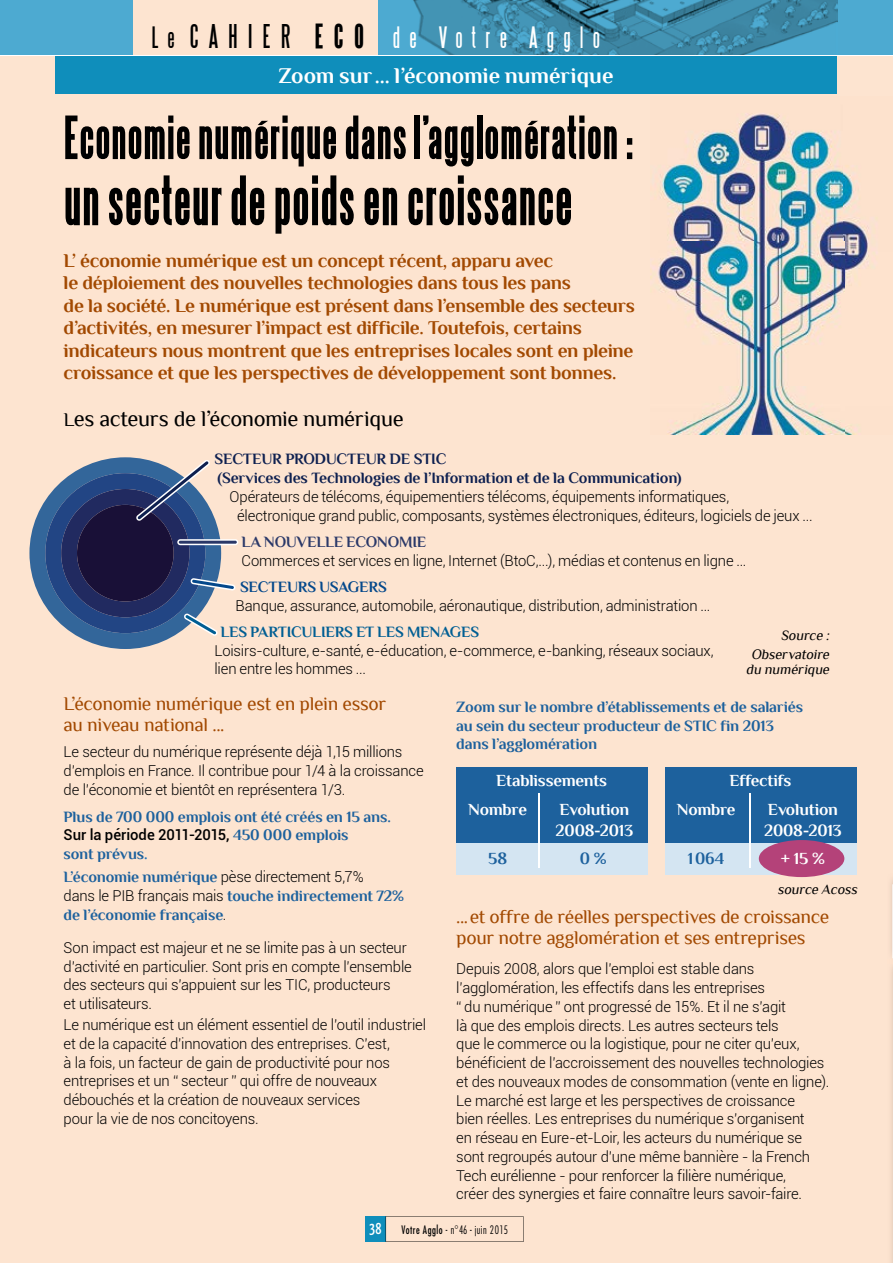
<style>
.page{position:relative;width:893px;height:1263px;background:#fde4d0}
.page>*{position:absolute;margin:0;border:0;box-sizing:border-box;transform-origin:0 0}
.t1{font:700 60px "Steelfish";letter-spacing:.005em;color:#000}
.t2{font:700 52.5px "Steelfish";letter-spacing:.005em;color:#000}
.t3{font:27px "Steelfish";letter-spacing:.35em;color:#fff}
.t4{font:22.5px "Philosopher";letter-spacing:-.015em;color:#000}
.t5{font:700 22.5px "Philosopher";color:#fff}
.t6{font:700 19.5px/22.5px "Philosopher";letter-spacing:-.015em;color:#a24901}
.t7{font:19.5px/21px "Philosopher";letter-spacing:-.02em;color:#a24901}
.t8{font:700 16.95px/29px "Philosopher";letter-spacing:-.01em;color:#fff}
.t9{font:700 16.95px "Philosopher";color:#1d619d}
.t10{font:700 15.75px/18.8px "Philosopher";letter-spacing:-.01em;color:#1d619d}
.t11{font:700 15.75px/18.8px "Philosopher";letter-spacing:-.01em;color:#0e2050}
.t12{font:700 15.75px "Philosopher";letter-spacing:-.015em;color:#005e93}
.t13{font:700 15.75px "Philosopher";letter-spacing:-.015em;color:#2a3868}
.t14{font:700 15.75px "Philosopher";letter-spacing:-.015em;color:#04488b}
.t15{font:300 15px/18.8px "Roboto";letter-spacing:-.01em;color:#000}
.t16{font:500 15px "Roboto";letter-spacing:-.005em;color:#000}
.t17{font:italic 14.25px/19.2px "Philosopher";color:#000;text-align:right}
.t18{font:300 condensed 11.4px "Futura";letter-spacing:.05em;color:#000;scale:.9 1}
.s1{color:#000}
.s2{font-size:30px;color:#000}
.s3{font-weight:700;font-size:30px;color:#000}
.s4{font-size:19.5px}
.s5{font-family:"Philosopher";font-weight:700;font-size:15.75px;color:#1d619d}
.s6{color:#1d71b8}
.s7{font-family:"Roboto";font-weight:300;font-size:15px;color:#000}
.s8{font-family:"Qlassik";font-weight:700;font-stretch:normal;font-size:17.1px;color:#fff}
.s9{font-weight:400}
</style>
<div class="page">
<div style="left:378px;top:0;width:515px;height:56px;background:#4daad1"></div>
<div style="left:0;top:0;width:133px;height:56px;background:#4daad1"></div>
<div style="left:56px;top:56px;width:781px;height:38px;background:#0f8ebb"></div>
<img style="left:413px;top:0;width:424px;height:55px">
<hr style="left:0;top:55px;width:893px;height:1px;background:#fff">
<div style="left:366px;top:1216px;width:20px;height:26px;background:#0f8ebb"></div>
<svg style="left:386px;top:1216px;width:138px;height:26px"></svg>
<hr style="left:892px;top:885px;width:1px;height:73px;background:#fff">
<div style="left:177px;top:539px;width:61px;height:6px;background:#fff;border-radius:3px"></div>
<hr style="left:179px;top:541px;width:58px;height:3px;background:#2a3868;border-radius:2px">
<svg style="left:29px;top:457px;width:207px;height:192px"></svg>
<img style="left:651px;top:113px;width:218px;height:322px">
<div style="left:456px;top:767px;width:192px;height:76px;background:#1d619d"></div>
<div style="left:456px;top:843px;width:192px;height:32px;background:#d4e5f2"></div>
<div style="left:665px;top:767px;width:192px;height:76px;background:#1d619d"></div>
<div style="left:665px;top:843px;width:192px;height:32px;background:#d4e5f2"></div>
<div style="left:759px;top:840px;width:85px;height:37px;background:#b44279;border-radius:50%"></div>
<hr style="left:749px;top:793px;width:1px;height:74px;background:#fff">
<hr style="left:539px;top:793px;width:1px;height:74px;background:#fff">
<h3 class="t3" style="left:152px;top:23px;width:450px"><span class="s1">Le</span> <span class="s2">CAHIER</span> <span class="s3">ECO</span> de Votre Agglo</h3>
<h3 class="t5" style="left:278px;top:64px;width:337px">Zoom sur ... l’économie numérique</h3>
<h2 class="t2" style="left:64px;top:108px;width:571px">Economie numérique dans l’agglomération :</h2>
<h1 class="t1" style="left:64px;top:167px;width:511px">un secteur de poids en croissance</h1>
<p class="t6" style="left:64px;top:249px;width:573px">L’ économie numérique est un concept récent, apparu avec<br>le déploiement des nouvelles technologies dans tous les pans<br>de la société. Le numérique est présent dans l’ensemble des secteurs d’activités, en mesurer l’impact est difficile. Toutefois, certains indicateurs nous montrent que les entreprises locales sont en pleine croissance et que les perspectives de développement sont bonnes.</p>
<h3 class="t4" style="left:64px;top:406px;width:342px"><span class="s4">L</span>es acteurs de l’économie numérique</h3>
<p class="t11" style="left:215px;top:450px;width:469px">SECTEUR PRODUCTEUR DE STIC<br>(Services des Technologies de l’Information et de la Communication)</p>
<p class="t15" style="left:237px;top:487px;width:577px;text-indent:-7px">Opérateurs de télécoms, équipementiers télécoms, équipements informatiques,<br>électronique grand public, composants, systèmes électroniques, éditeurs, logiciels de jeux ...</p>
<p class="t13" style="left:242px;top:533px;width:186px">LA NOUVELLE ECONOMIE</p>
<p class="t15" style="left:242px;top:550px;width:506px">Commerces et services en ligne, Internet (BtoC,...), médias et contenus en ligne ...</p>
<p class="t14" style="left:240px;top:578px;width:148px">SECTEURS USAGERS</p>
<p class="t15" style="left:236px;top:595px;width:476px">Banque, assurance, automobile, aéronautique, distribution, administration ...</p>
<p class="t12" style="left:221px;top:623px;width:260px">LES PARTICULIERS ET LES MENAGES</p>
<p class="t15" style="left:215px;top:640px;width:501px">Loisirs-culture, e-santé, e-éducation, e-commerce, e-banking, réseaux sociaux, lien entre les hommes ...</p>
<p class="t17" style="left:751px;top:626px;width:82px">Source :<br>Observatoire</p>
<p class="t17" style="left:746px;top:660px;width:87px">du numérique</p>
<h3 class="t7" style="left:64px;top:693px;width:324px">L’économie numérique est en plein essor au niveau national ...</h3>
<p class="t15" style="left:64px;top:742px;width:362px">Le secteur du numérique représente déjà 1,15 millions d’emplois en France. Il contribue pour 1/4 à la croissance de l’économie et bientôt en représentera 1/3.</p>
<p class="t10" style="left:64px;top:807px;width:329px">Plus de 700 000 emplois ont été créés en 15 ans.</p>
<p class="t16" style="left:64px;top:824px;width:287px">Sur la période 2011-2015, <span class="s5">450 000 emplois</span></p>
<p class="t10" style="left:64px;top:842px;width:302px;line-height:23px">sont prévus<span class="s6">.<br></span>L’économie numérique <span class="s7">pèse directement 5,7%</span></p>
<p class="t10" style="left:64px;top:886px;width:342px"><span class="s7">dans le PIB français mais</span> touche indirectement 72% de l’économie française<span class="s7">.</span></p>
<p class="t15" style="left:64px;top:938px;width:350px">Son impact est majeur et ne se limite pas à un secteur d’activité en particulier. Sont pris en compte l’ensemble des secteurs qui s’appuient sur les TIC, producteurs<br>et utilisateurs.</p>
<p class="t15" style="left:64px;top:1015px;width:364px">Le numérique est un élément essentiel de l’outil industriel et de la capacité d’innovation des entreprises. C’est,<br>à la fois, un facteur de gain de productivité pour nos entreprises et un “ secteur ” qui offre de nouveaux débouchés et la création de nouveaux services<br>pour la vie de nos concitoyens.</p>
<p class="t10" style="left:456px;top:697px;width:348px">Zoom sur le nombre d’établissements et de salariés au sein du secteur producteur de STIC fin 2013 dans l’agglomération</p>
<p class="t8" style="left:468px;top:766px;width:140px;text-indent:28px">Etablissements<br>Nombre</p>
<p class="t9" style="left:488px;top:849px;width:20px">58</p>
<p class="t8" style="left:556px;top:799px;width:79px;line-height:20.7px">Evolution<br>2008-2013</p>
<p class="t9" style="left:580px;top:849px;width:28px">0 %</p>
<p class="t8" style="left:677px;top:766px;width:116px;text-indent:53px">Effectifs<br>Nombre</p>
<p class="t9" style="left:688px;top:849px;width:38px">1 064</p>
<p class="t8" style="left:764px;top:799px;width:79px;line-height:20.7px">Evolution<br>2008-2013</p>
<p class="t8" style="left:781px;top:844px;width:45px">+ 15 %</p>
<p class="t17" style="left:778px;top:880px;width:84px">source Acoss</p>
<h3 class="t7" style="left:456px;top:906px;width:374px">... et offre de réelles perspectives de croissance pour notre agglomération et ses entreprises</h3>
<p class="t15" style="left:456px;top:959px;width:374px">Depuis 2008, alors que l’emploi est stable dans l’agglomération, les effectifs dans les entreprises<br>“ du numérique ” ont progressé de 15%. Et il ne s’agit<br>là que des emplois directs. Les autres secteurs tels<br>que le commerce ou la logistique, pour ne citer qu’eux, bénéficient de l’accroissement des nouvelles technologies et des nouveaux modes de consommation (vente en ligne).<br>Le marché est large et les perspectives de croissance<br>bien réelles. Les entreprises du numérique s’organisent<br>en réseau en Eure-et-Loir, les acteurs du numérique se sont regroupés autour d’une même bannière - la French Tech eurélienne - pour renforcer la filière numérique,<br>créer des synergies et faire connaître leurs savoir-faire.</p>
<p class="t18" style="left:369px;top:1222px;width:156px"><span class="s8">38</span> <span class="s9">Votre Agglo</span> - n°46 - juin 2015</p>
</div>
